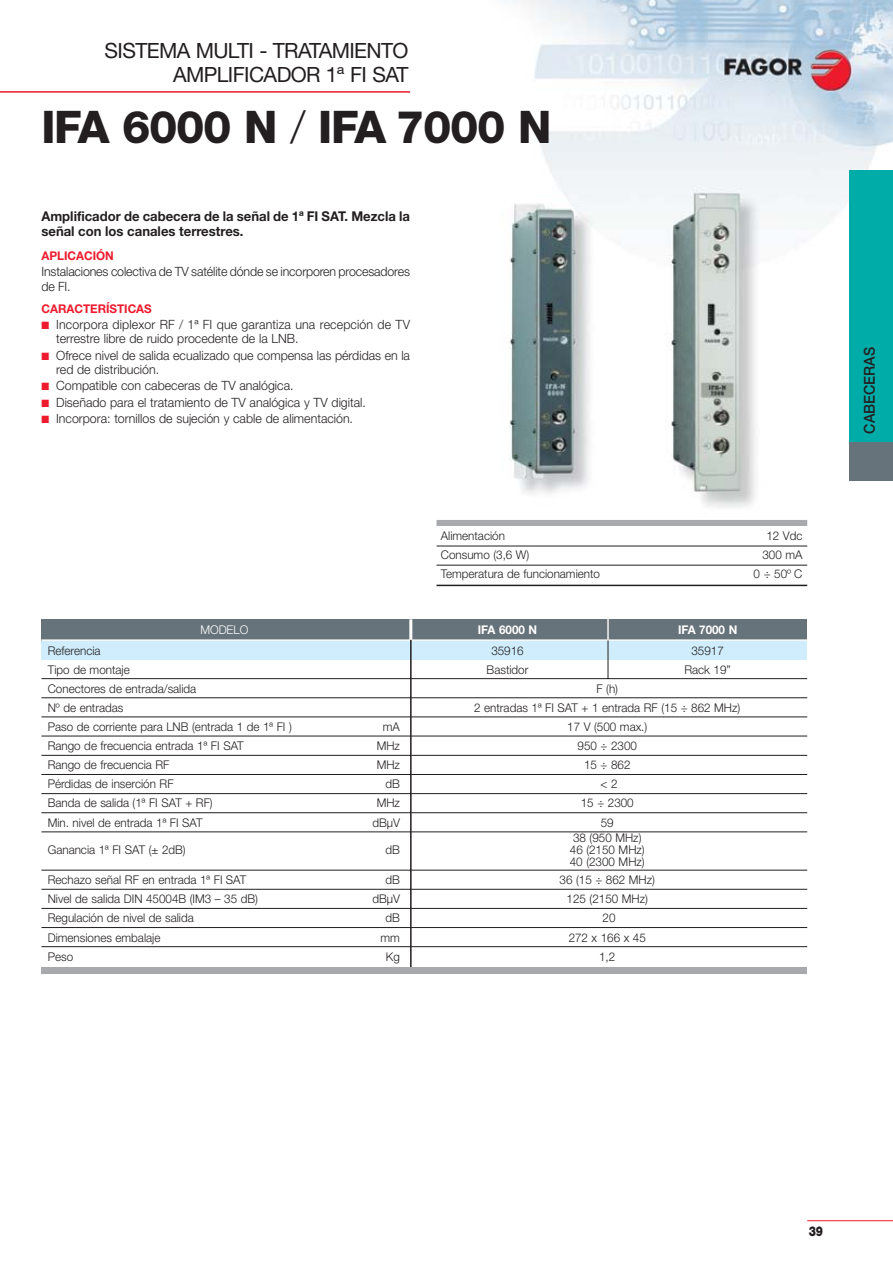
<style>
.page{position:relative;width:893px;height:1262px;background:#fff}
.page>*{position:absolute;margin:0;border:0;box-sizing:border-box;transform-origin:0 0}
.t1{font:800 45px "Helvetica Neue";letter-spacing:-.03em;color:#231f20}
.t2{font:21px/24px "Helvetica Neue";letter-spacing:-.03em;color:#231f20;text-align:right}
.t3{font:500 15px "Helvetica Neue";color:#231f20;scale:.95 1}
.t4{font:700 13.5px/15px "Helvetica Neue";color:#231f20}
.t5{font:900 13.5px "Helvetica Neue";color:#231f20;scale:.8 1}
.t6{font:300 12.75px/14.2px "Helvetica Neue";color:#231f20}
.t7{font:300 12px/15.8px "Helvetica Neue";color:#231f20;text-align:center}
.t8{font:700 12px "Helvetica Neue";color:#ed1b2d}
.t9{font:700 12px "Helvetica Neue";color:#fff}
.t10{font:300 12px "Helvetica Neue";color:#fff}
.s1{font-weight:300}
.s2{color:#ed1b2d}
</style>
<div class="page">
<img style="left:41px;top:0;width:851px;height:1222px">
<div style="left:849px;top:170px;width:43px;height:298px;background:#00aca8"></div>
<div style="left:849px;top:443px;width:43px;height:38px;background:#67737a"></div>
<hr style="left:807px;top:1220px;width:85px;height:1px;background:#ed1b2d">
<hr style="left:436px;top:546px;width:371px;height:1px;background:#231f20">
<hr style="left:436px;top:565px;width:371px;height:1px;background:#231f20">
<div style="left:41px;top:211px;width:369px;height:351px;background:#fff"></div>
<hr style="left:436px;top:584px;width:371px;height:2px;background:#231f20">
<div style="left:436px;top:520px;width:371px;height:6px;background:#a7a9ac"></div>
<hr style="left:0;top:91px;width:410px;height:2px;background:#ed1b2d">
<div style="left:41px;top:640px;width:766px;height:19px;background:#cfedfc"></div>
<div style="left:41px;top:619px;width:766px;height:21px;background:#67737a"></div>
<hr style="left:41px;top:639px;width:766px;height:2px;background:#fff">
<hr style="left:409px;top:619px;width:3px;height:21px;background:#fff">
<hr style="left:410px;top:640px;width:1px;height:328px;background:#231f20">
<div style="left:41px;top:967px;width:766px;height:6px;background:#a7a9ac"></div>
<hr style="left:41px;top:678px;width:766px;height:1px;background:#231f20">
<hr style="left:41px;top:697px;width:766px;height:1px;background:#231f20">
<hr style="left:41px;top:716px;width:766px;height:1px;background:#231f20">
<hr style="left:41px;top:735px;width:766px;height:1px;background:#231f20">
<hr style="left:41px;top:755px;width:766px;height:1px;background:#231f20">
<hr style="left:41px;top:774px;width:766px;height:1px;background:#231f20">
<hr style="left:41px;top:793px;width:766px;height:1px;background:#231f20">
<hr style="left:41px;top:812px;width:766px;height:1px;background:#231f20">
<hr style="left:41px;top:831px;width:766px;height:1px;background:#231f20">
<hr style="left:41px;top:870px;width:766px;height:1px;background:#231f20">
<hr style="left:41px;top:908px;width:766px;height:1px;background:#231f20">
<hr style="left:41px;top:889px;width:766px;height:1px;background:#231f20">
<hr style="left:41px;top:927px;width:766px;height:1px;background:#231f20">
<hr style="left:41px;top:946px;width:766px;height:1px;background:#231f20">
<hr style="left:607px;top:619px;width:1px;height:60px;background:#231f20">
<svg style="left:607px;top:617px;width:1px;height:23px"></svg>
<h2 class="t2" style="left:104px;top:40px;width:305px">SISTEMA MULTI - TRATAMIENTO<br>AMPLIFICADOR 1ª FI SAT</h2>
<h1 class="t1" style="left:41px;top:111px;width:511px">IFA 6000 N <span class="s1">/</span> IFA 7000 N</h1>
<p class="t4" style="left:41px;top:210px;width:370px">Amplificador de cabecera de la señal de 1ª FI SAT. Mezcla la señal con los canales terrestres.</p>
<p class="t8" style="left:41px;top:251px;width:74px">APLICACIÓN</p>
<p class="t6" style="left:41px;top:266px;width:370px">Instalaciones colectiva de TV satélite dónde se incorporen procesadores de FI.</p>
<p class="t8" style="left:41px;top:304px;width:112px">CARACTERÍSTICAS</p>
<p class="t6" style="left:56px;top:319px;width:355px;text-indent:-15px"><span class="s2">■</span> Incorpora diplexor RF / 1ª FI que garantiza una recepción de TV terrestre libre de ruido procedente de la LNB.</p>
<p class="t6" style="left:56px;top:349px;width:355px;text-indent:-15px"><span class="s2">■</span> Ofrece nivel de salida ecualizado que compensa las pérdidas en la red de distribución.</p>
<p class="t6" style="left:41px;top:380px;width:253px"><span class="s2">■</span> Compatible con cabeceras de TV analógica.</p>
<p class="t6" style="left:41px;top:396px;width:326px"><span class="s2">■</span> Diseñado para el tratamiento de TV analógica y TV digital.</p>
<p class="t6" style="left:41px;top:413px;width:313px"><span class="s2">■</span> Incorpora: tornillos de sujeción y cable de alimentación.</p>
<p class="t7" style="left:441px;top:528px;width:66px">Alimentación</p>
<p class="t7" style="left:766px;top:528px;width:38px">12 Vdc</p>
<p class="t7" style="left:441px;top:548px;width:90px">Consumo (3,6 W)</p>
<p class="t7" style="left:762px;top:548px;width:42px">300 mA</p>
<p class="t7" style="left:441px;top:567px;width:161px">Temperatura de funcionamiento</p>
<p class="t7" style="left:753px;top:567px;width:50px">0 ÷ 50º C</p>
<p class="t10" style="left:200px;top:625px;width:50px">MODELO</p>
<p class="t9" style="left:478px;top:625px;width:61px">IFA 6000 N</p>
<p class="t9" style="left:678px;top:625px;width:61px">IFA 7000 N</p>
<p class="t7" style="left:48px;top:643px;width:54px">Referencia</p>
<p class="t7" style="left:491px;top:643px;width:34px">35916</p>
<p class="t7" style="left:691px;top:643px;width:34px">35917</p>
<p class="t7" style="left:48px;top:663px;width:83px">Tipo de montaje</p>
<p class="t7" style="left:486px;top:663px;width:43px">Bastidor</p>
<p class="t7" style="left:684px;top:663px;width:48px">Rack 19”</p>
<p class="t7" style="left:48px;top:682px;width:150px">Conectores de entrada/salida</p>
<p class="t7" style="left:596px;top:682px;width:23px">F (h)</p>
<p class="t7" style="left:48px;top:700px;width:77px">Nº de entradas</p>
<p class="t7" style="left:474px;top:700px;width:268px">2 entradas 1ª FI SAT + 1 entrada RF (15 ÷ 862 MHz)</p>
<p class="t7" style="left:48px;top:720px;width:246px">Paso de corriente para LNB (entrada 1 de 1ª FI )</p>
<p class="t7" style="left:383px;top:720px;width:19px">mA</p>
<p class="t7" style="left:567px;top:720px;width:82px">17 V (500 max.)</p>
<p class="t7" style="left:48px;top:739px;width:197px">Rango de frecuencia entrada 1ª FI SAT</p>
<p class="t7" style="left:377px;top:739px;width:25px">MHz</p>
<p class="t7" style="left:577px;top:739px;width:61px">950 ÷ 2300</p>
<p class="t7" style="left:48px;top:758px;width:123px">Rango de frecuencia RF</p>
<p class="t7" style="left:376px;top:758px;width:25px">MHz</p>
<p class="t7" style="left:584px;top:758px;width:48px">15 ÷ 862</p>
<p class="t7" style="left:48px;top:777px;width:127px">Pérdidas de inserción RF</p>
<p class="t7" style="left:385px;top:777px;width:16px">dB</p>
<p class="t7" style="left:600px;top:777px;width:19px">&lt; 2</p>
<p class="t7" style="left:48px;top:796px;width:166px">Banda de salida (1ª FI SAT + RF)</p>
<p class="t7" style="left:377px;top:796px;width:25px">MHz</p>
<p class="t7" style="left:581px;top:796px;width:54px">15 ÷ 2300</p>
<p class="t7" style="left:48px;top:815px;width:156px">Min. nivel de entrada 1ª FI SAT</p>
<p class="t7" style="left:372px;top:815px;width:29px">dBµV</p>
<p class="t7" style="left:573px;top:815px;width:70px">59<br>38 (950 MHz)</p>
<p class="t7" style="left:48px;top:843px;width:139px">Ganancia 1ª FI SAT (± 2dB)</p>
<p class="t7" style="left:385px;top:843px;width:16px">dB</p>
<p class="t7" style="left:570px;top:845px;width:76px;line-height:12px;text-align:left">46 (2150 MHz)<br>40 (2300 MHz)</p>
<p class="t7" style="left:48px;top:873px;width:200px">Rechazo señal RF en entrada 1ª FI SAT</p>
<p class="t7" style="left:385px;top:873px;width:16px">dB</p>
<p class="t7" style="left:559px;top:873px;width:97px">36 (15 ÷ 862 MHz)</p>
<p class="t7" style="left:48px;top:892px;width:212px">Nivel de salida DIN 45004B (IM3 – 35 dB)</p>
<p class="t7" style="left:372px;top:892px;width:29px">dBµV</p>
<p class="t7" style="left:566px;top:892px;width:83px">125 (2150 MHz)</p>
<p class="t7" style="left:48px;top:911px;width:147px">Regulación de nivel de salida</p>
<p class="t7" style="left:385px;top:911px;width:16px">dB</p>
<p class="t7" style="left:602px;top:911px;width:14px">20</p>
<p class="t7" style="left:48px;top:930px;width:114px">Dimensiones embalaje</p>
<p class="t7" style="left:380px;top:930px;width:21px">mm</p>
<p class="t7" style="left:568px;top:930px;width:79px">272 x 166 x 45</p>
<p class="t7" style="left:48px;top:949px;width:27px">Peso</p>
<p class="t7" style="left:386px;top:949px;width:16px">Kg</p>
<p class="t7" style="left:599px;top:949px;width:18px">1,2</p>
<p class="t3" style="left:864px;top:434px;width:93px;rotate:-90deg">CABECERAS</p>
<p class="t5" style="left:808px;top:1226px;width:20px">39</p>
</div>
